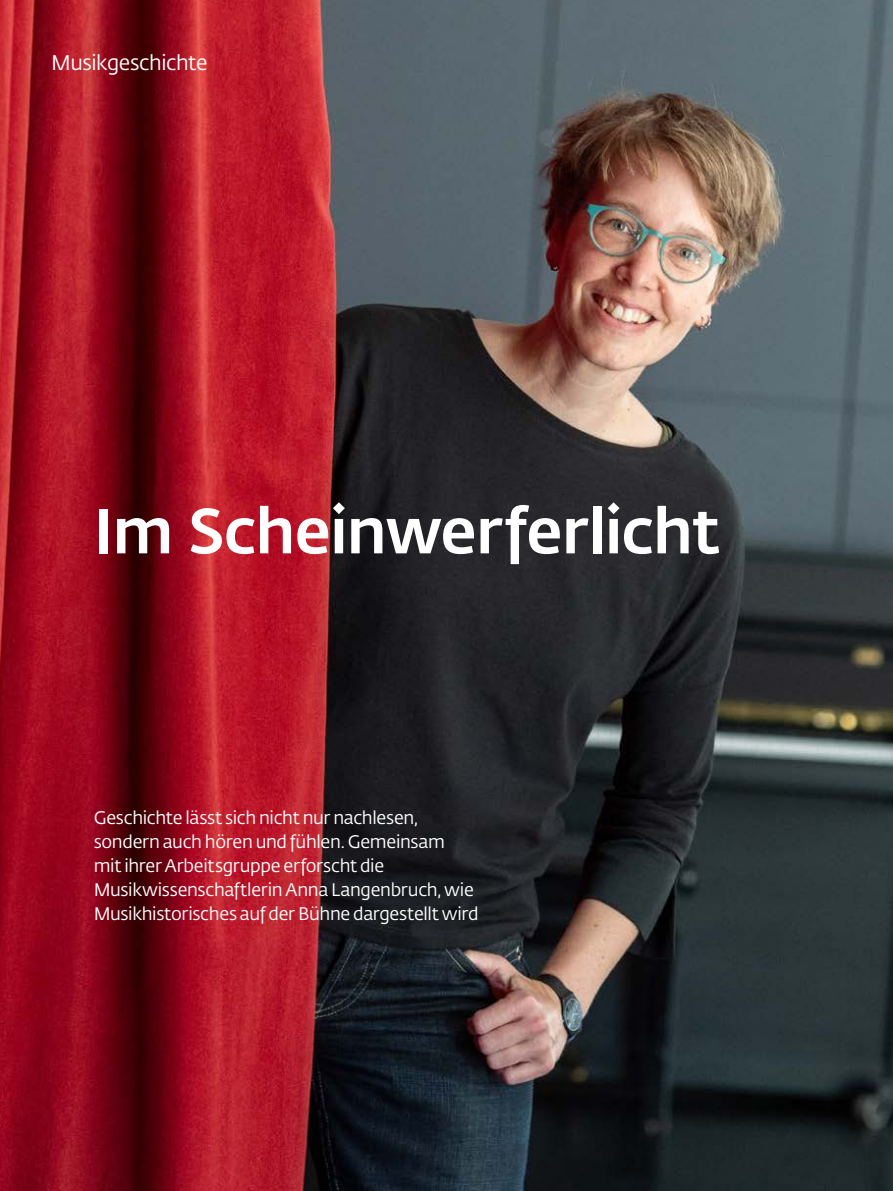
<style>
.page{position:relative;width:893px;height:1191px;background:#fff}
.page>*{position:absolute;margin:0;border:0;box-sizing:border-box;transform-origin:0 0}
.t1{font:500 63px "Fedra Sans Std";letter-spacing:-.015em;color:#fff}
.t2{font:21px "Fedra Sans Std";letter-spacing:-.02em;color:#fff}
.t3{font:18px/24px "Fedra Sans Std";letter-spacing:-.02em;color:#fff}
</style>
<div class="page">
<img style="left:0;top:0;width:893px;height:1191px">
<p class="t2" style="left:51px;top:50px;width:158px">Musikgeschichte</p>
<h1 class="t1" style="left:94px;top:492px;width:628px">Im Scheinwerferlicht</h1>
<p class="t3" style="left:94px;top:805px;width:386px">Geschichte lässt sich nicht nur nachlesen, sondern auch hören und fühlen. Gemeinsam<br>mit ihrer Arbeitsgruppe erforscht die Musikwissenschaftlerin Anna Langenbruch, wie Musikhistorisches auf der Bühne dargestellt wird</p>
</div>
